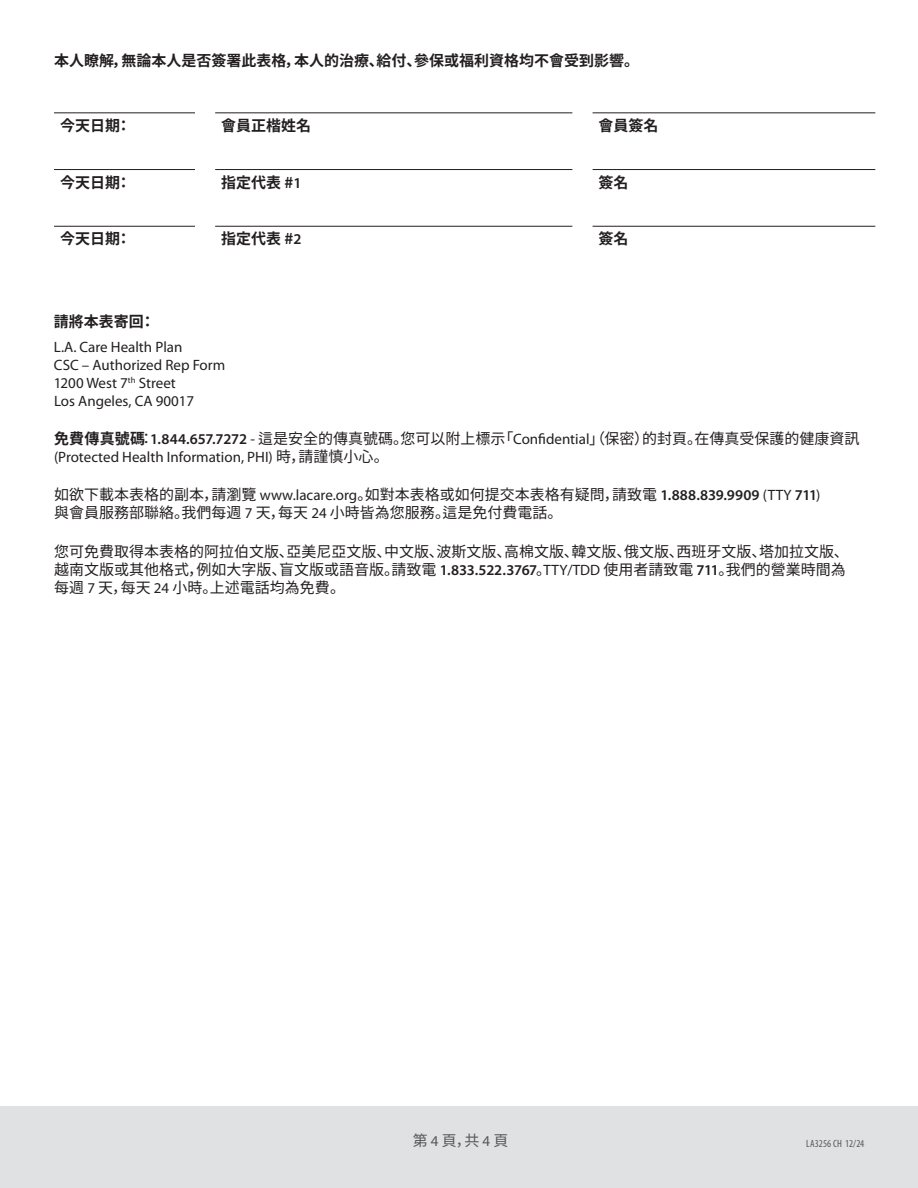
<style>
.page{position:relative;width:918px;height:1188px;background:#fff}
.page>*{position:absolute;margin:0;border:0;box-sizing:border-box;transform-origin:0 0}
.t1{font:15px/18px "Noto Sans CJK";color:#231f20}
.t2{font:700 15px "Noto Sans CJK";color:#231f20}
.t3{font:15px/18px "Myriad Pro";color:#231f20}
.t4{font:15px "Noto Sans CJK";color:#57585a}
.t5{font:condensed 10.5px "Myriad Pro";letter-spacing:.01em;color:#57585a}
.s1{font-family:"Myriad Pro";font-weight:600}
.s2{font-family:"Noto Sans CJK";font-weight:700}
.s3{font-weight:700}
.s4{font-family:"Myriad Pro"}
</style>
<div class="page">
<div style="left:0;top:1106px;width:918px;height:82px;background:#e0e1e3"></div>
<hr style="left:54px;top:112px;width:141px;height:1px;background:#231f20">
<hr style="left:215px;top:112px;width:357px;height:1px;background:#231f20">
<hr style="left:593px;top:112px;width:282px;height:1px;background:#231f20">
<hr style="left:54px;top:169px;width:141px;height:1px;background:#231f20">
<hr style="left:215px;top:169px;width:357px;height:1px;background:#231f20">
<hr style="left:593px;top:169px;width:282px;height:1px;background:#231f20">
<hr style="left:54px;top:226px;width:141px;height:1px;background:#231f20">
<hr style="left:215px;top:226px;width:357px;height:1px;background:#231f20">
<hr style="left:593px;top:226px;width:282px;height:1px;background:#231f20">
<p class="t2" style="left:54px;top:52px;width:587px">本人瞭解，無論本人是否簽署此表格，本人的治療、給付、參保或福利資格均不會受到影響。</p>
<p class="t2" style="left:60px;top:117px;width:73px">今天日期：</p>
<p class="t2" style="left:221px;top:117px;width:91px">會員正楷姓名</p>
<p class="t2" style="left:599px;top:117px;width:61px">會員簽名</p>
<p class="t2" style="left:60px;top:174px;width:73px">今天日期：</p>
<p class="t2" style="left:221px;top:174px;width:82px">指定代表 #<span class="s1">1</span></p>
<p class="t2" style="left:599px;top:174px;width:31px">簽名</p>
<p class="t2" style="left:60px;top:230px;width:73px">今天日期：</p>
<p class="t2" style="left:221px;top:230px;width:82px">指定代表 #<span class="s1">2</span></p>
<p class="t2" style="left:599px;top:230px;width:31px">簽名</p>
<p class="t3" style="left:54px;top:310px;width:130px;line-height:24.8px"><span class="s2">請將本表寄回：<br></span>L.A. Care Health Plan</p>
<p class="t3" style="left:54px;top:356px;width:173px">CSC – Authorized Rep Form<br>1200 West 7<sup>th</sup> Street<br>Los Angeles, CA 90017</p>
<p class="t1" style="left:54px;top:430px;width:807px"><span class="s3">免費傳真號碼</span>：<span class="s1">1.844.657.7272</span> <span class="s4">-</span> 這是安全的傳真號碼。您可以附上標示「<span class="s4">Confidential</span>」（保密）的封頁。在傳真受保護的健康資訊<span class="s4">(Protected Health Information, PHI)</span> 時，請謹慎小心。</p>
<p class="t1" style="left:54px;top:486px;width:768px">如欲下載本表格的副本，請瀏覽 <span class="s4">www.lacare.org</span>。如對本表格或如何提交本表格有疑問，請致電 <span class="s1">1.888.839.9909</span> <span class="s4">(TTY</span> <span class="s1">711</span><span class="s4">)</span>與會員服務部聯絡。我們每週 <span class="s4">7</span> 天，每天 <span class="s4">24</span> 小時皆為您服務。這是免付費電話。</p>
<p class="t1" style="left:54px;top:543px;width:796px">您可免費取得本表格的阿拉伯文版、亞美尼亞文版、中文版、波斯文版、高棉文版、韓文版、俄文版、西班牙文版、塔加拉文版、越南文版或其他格式，例如大字版、盲文版或語音版。請致電 <span class="s1">1.833.522.3767</span>。<span class="s4">TTY/TDD</span> 使用者請致電 <span class="s1">711</span>。我們的營業時間為每週 <span class="s4">7</span> 天，每天 <span class="s4">24</span> 小時。上述電話均為免費。</p>
<p class="t4" style="left:413px;top:1132px;width:97px">第 <span class="s4">4</span> 頁，共 <span class="s4">4</span> 頁</p>
<p class="t5" style="left:806px;top:1137px;width:60px">LA3256 CH 12/24</p>
</div>
